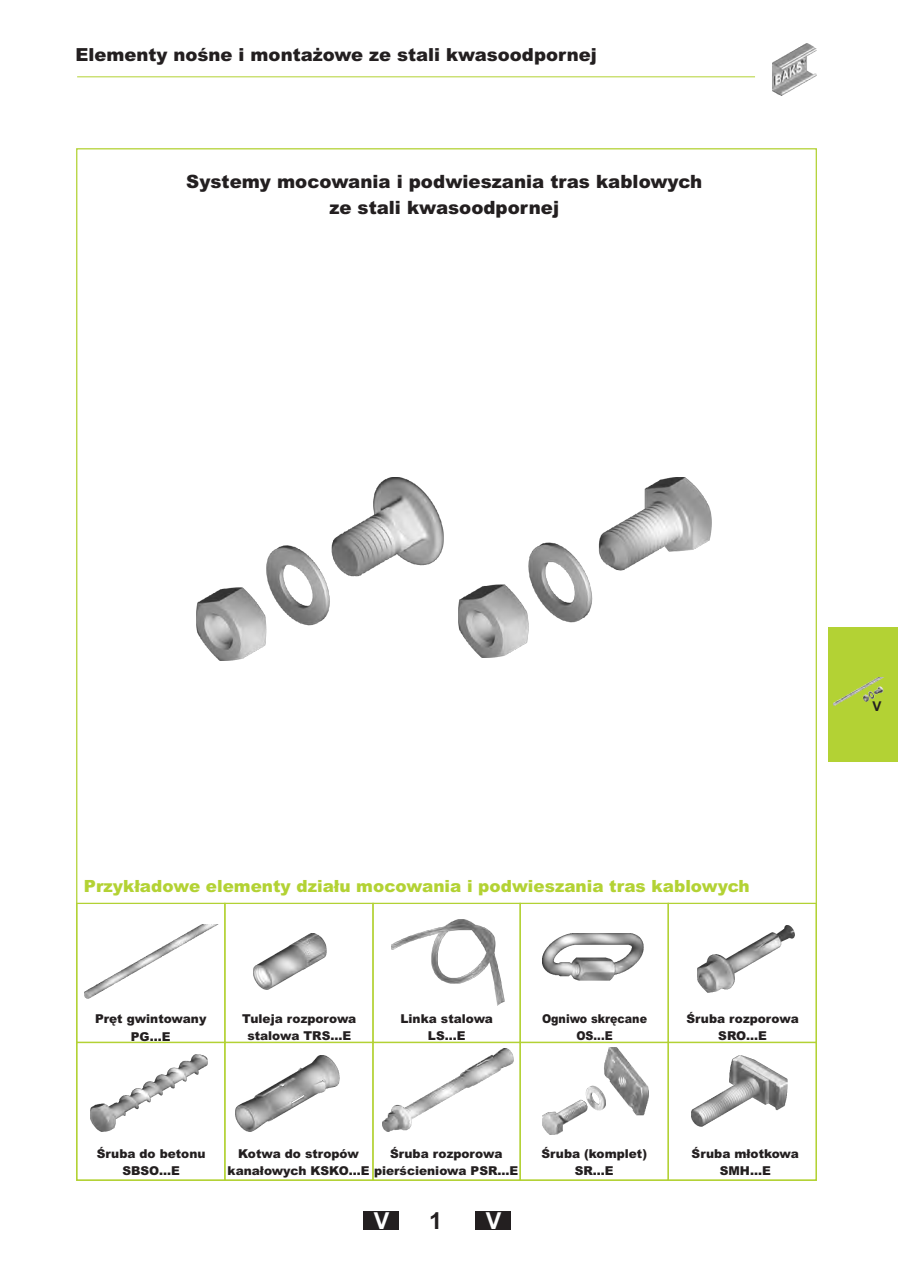
<style>
.page{position:relative;width:898px;height:1270px;background:#fff}
.page>*{position:absolute;margin:0;border:0;box-sizing:border-box;transform-origin:0 0}
.t1{font:700 23.4px "Arial";color:#fff}
.t2{font:700 23.4px "Arial";color:#231f20}
.t3{font:900 18.3px/25.8px "Arial";color:#231f20;text-align:center}
.t4{font:900 18px "Arial";color:#231f20}
.t5{font:900 16.8px "Arial";color:#b3d234}
.t6{font:700 13.5px "Arial";color:#231f20}
.t7{font:900 12.15px/17.2px "Arial";color:#231f20;text-align:center}
.t8{font:900 12.15px/17.2px "Arial";color:#231f20;text-align:center;scale:.91 1}
</style>
<div class="page">
<div style="left:519px;top:1042px;width:149px;height:139px;border:1px solid #b3d234"></div>
<img style="left:542px;top:1048px;width:107px;height:86px">
<img style="left:383px;top:1048px;width:130px;height:83px">
<img style="left:691px;top:1056px;width:96px;height:71px">
<img style="left:85px;top:924px;width:134px;height:75px">
<img style="left:253px;top:934px;width:73px;height:55px">
<img style="left:392px;top:919px;width:112px;height:86px">
<img style="left:542px;top:933px;width:100px;height:48px">
<img style="left:697px;top:925px;width:97px;height:67px">
<img style="left:91px;top:1054px;width:116px;height:77px">
<img style="left:235px;top:1055px;width:105px;height:77px">
<img style="left:196px;top:478px;width:247px;height:182px">
<img style="left:458px;top:478px;width:253px;height:180px">
<div style="left:372px;top:1042px;width:148px;height:139px;border:1px solid #b3d234"></div>
<div style="left:363px;top:1211px;width:35px;height:18px;background:#231f20"></div>
<div style="left:475px;top:1211px;width:35px;height:18px;background:#231f20"></div>
<div style="left:224px;top:903px;width:149px;height:140px;border:1px solid #b3d234"></div>
<div style="left:519px;top:903px;width:149px;height:140px;border:1px solid #b3d234"></div>
<div style="left:667px;top:1042px;width:149px;height:139px;border:1px solid #b3d234"></div>
<div style="left:76px;top:1042px;width:149px;height:139px;border:1px solid #b3d234"></div>
<div style="left:224px;top:1042px;width:149px;height:139px;border:1px solid #b3d234"></div>
<div style="left:372px;top:903px;width:148px;height:140px;border:1px solid #b3d234"></div>
<div style="left:76px;top:903px;width:149px;height:140px;border:1px solid #b3d234"></div>
<div style="left:667px;top:903px;width:149px;height:140px;border:1px solid #b3d234"></div>
<div style="left:827px;top:627px;width:70px;height:135px;background:#b3d234"></div>
<img style="left:833px;top:678px;width:50px;height:28px">
<img style="left:772px;top:43px;width:44px;height:52px">
<hr style="left:77px;top:76px;width:677px;height:1px;background:#b3d234">
<h3 class="t4" style="left:75px;top:48px;width:523px">Elementy nośne i montażowe ze stali kwasoodpornej</h3>
<h2 class="t3" style="left:186px;top:171px;width:517px">Systemy mocowania i podwieszania tras kablowych ze stali kwasoodpornej</h2>
<h3 class="t5" style="left:84px;top:880px;width:667px">Przykładowe elementy działu mocowania i podwieszania tras kablowych</h3>
<p class="t7" style="left:95px;top:1012px;width:113px">Pręt gwintowany<br>PG...E</p>
<p class="t7" style="left:242px;top:1011px;width:116px">Tuleja rozporowa stalowa TRS...E</p>
<p class="t7" style="left:400px;top:1011px;width:94px">Linka stalowa<br>LS...E</p>
<p class="t8" style="left:542px;top:1011px;width:117px">Ogniwo skręcane<br>OS...E</p>
<p class="t7" style="left:686px;top:1011px;width:114px">Śruba rozporowa<br>SRO...E</p>
<p class="t7" style="left:97px;top:1146px;width:110px">Śruba do betonu<br>SBSO...E</p>
<p class="t7" style="left:390px;top:1146px;width:114px">Śruba rozporowa</p>
<p class="t7" style="left:691px;top:1146px;width:109px">Śruba młotkowa<br>SMH...E</p>
<p class="t7" style="left:541px;top:1146px;width:107px">Śruba (komplet)<br>SR...E</p>
<p class="t7" style="left:227px;top:1146px;width:292px;text-align:left;text-indent:11px">Kotwa do stropów<br>kanałowych KSKO...E pierścieniowa PSR...E</p>
<h1 class="t2" style="left:429px;top:1212px;width:14px">1</h1>
<h1 class="t1" style="left:374px;top:1212px;width:17px">V</h1>
<h1 class="t1" style="left:476px;top:1212px;width:37px">VIII</h1>
<h1 class="t1" style="left:485px;top:1212px;width:17px">V</h1>
<p class="t6" style="left:872px;top:702px;width:11px">V</p>
</div>
